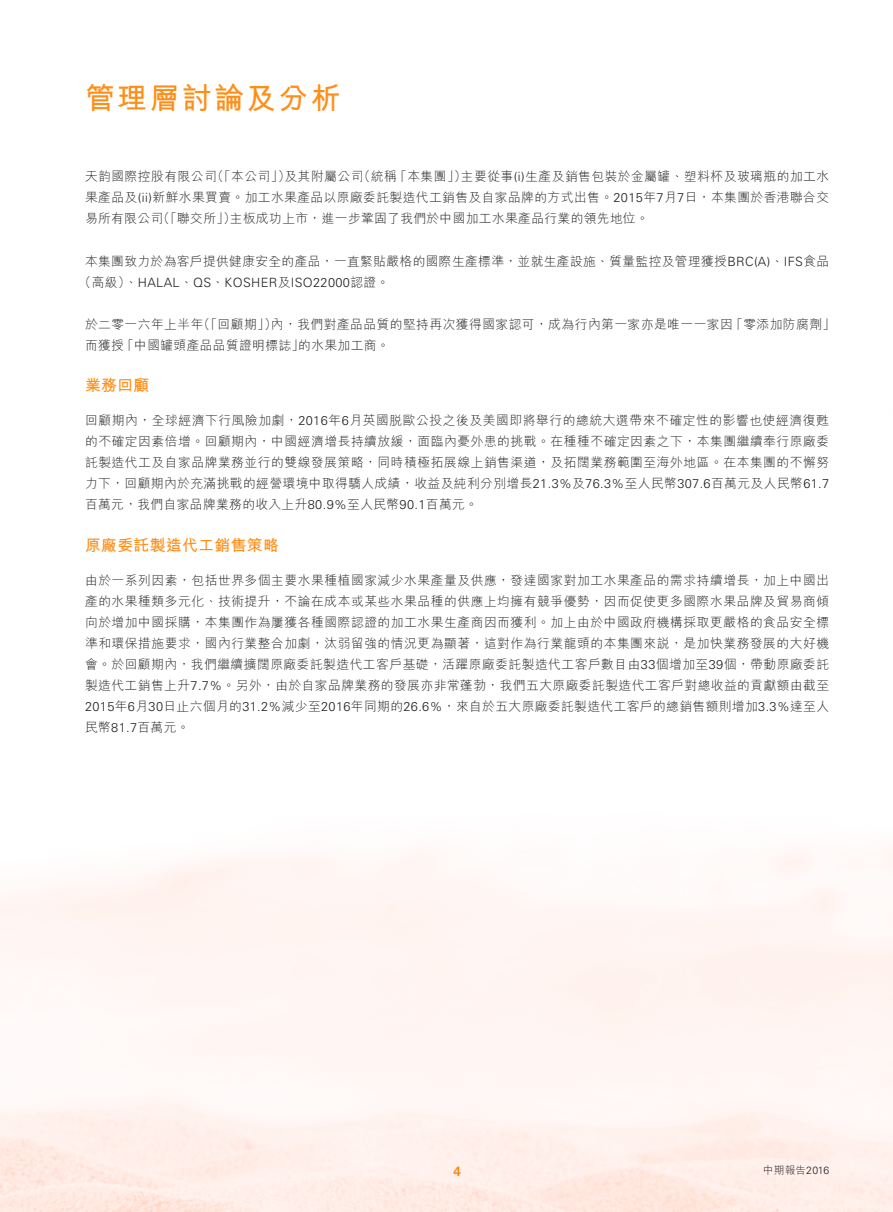
<style>
.page{position:relative;width:893px;height:1212px;background:#fff}
.page>*{position:absolute;margin:0;border:0;box-sizing:border-box;transform-origin:0 0}
.t1{font:700 30px "M Hei HK";letter-spacing:.075em;color:#ff8e17}
.t2{font:700 15.75px "M Hei HK";letter-spacing:.03em;color:#ff8e17}
.t3{font:700 13.5px "Univers LT Std";color:#ff8e17}
.t4{font:300 12.75px/21px "M Hei HK";letter-spacing:.035em;color:#231f20;text-align:justify}
.t5{font:300 12.75px "Univers LT Std";letter-spacing:.03em;color:#231f20}
.t6{font:300 10.5px "M Hei HK";color:#231f20}
.s1{font-family:"Univers LT Std"}
.s2{font-family:"M Hei HK"}
</style>
<div class="page">
<h1 class="t1" style="left:85px;top:76px;width:257px">管理層討論及分析</h1>
<p class="t4" style="left:211px;top:166px;width:81px">（「本公司」）</p>
<p class="t4" style="left:358px;top:166px;width:41px">（統稱</p>
<p class="t4" style="left:394px;top:166px;width:74px">「本集團」）</p>
<p class="t4" style="left:285px;top:166px;width:80px">及其附屬公司</p>
<p class="t4" style="left:461px;top:166px;width:370px">主要從事 <span class="s1">)i(</span> 生產及銷售包裝於金屬罐、塑料杯及玻璃瓶的加工水</p>
<p class="t4" style="left:85px;top:166px;width:133px">天韵國際控股有限公司</p>
<p class="t4" style="left:85px;top:187px;width:746px">果產品及 <span class="s1">)i i(</span> 新鮮水果買賣。加工水果產品以原廠委託製造代工銷售及自家品牌的方式出售。<span class="s1">2015</span>年 月<span class="s1">7</span> 日<span class="s1">7</span> ，本集團於香港聯合交</p>
<p class="t4" style="left:230px;top:208px;width:421px">主板成功上市，進一步鞏固了我們於中國加工水果產品行業的領先地位。</p>
<p class="t4" style="left:157px;top:208px;width:80px">（「聯交所」）</p>
<p class="t4" style="left:85px;top:208px;width:80px">易所有限公司</p>
<p class="t4" style="left:85px;top:250px;width:746px">本集團致力於為客戶提供健康安全的產品，一直緊貼嚴格的國際生產標準，並就生產設施、質量監控及管理獲授<span class="s1">BRC A( )</span>、<span class="s1">IFS</span>食品</p>
<p class="t5" style="left:79px;top:274px;width:312px"><span class="s2">（高級）、</span>HALAL<span class="s2">、</span>QS<span class="s2">、</span>KOSHER<span class="s2">及</span>ISO22000<span class="s2">認證。</span></p>
<p class="t4" style="left:730px;top:313px;width:107px">「零添加防腐劑「</p>
<p class="t4" style="left:198px;top:313px;width:81px">（「回顧期」）</p>
<p class="t4" style="left:271px;top:313px;width:463px">內，我們對產品品質的堅持再次獲得國家認可，成為行內第一家亦是唯一一家因</p>
<p class="t4" style="left:85px;top:313px;width:120px">於二零一六年上半年</p>
<p class="t4" style="left:121px;top:334px;width:185px">「中國罐頭產品品質證明標誌」</p>
<p class="t4" style="left:298px;top:334px;width:93px">的水果加工商。</p>
<p class="t4" style="left:85px;top:334px;width:40px">而獲授</p>
<p class="t2" style="left:85px;top:374px;width:66px">業務回顧</p>
<p class="t4" style="left:85px;top:410px;width:746px">回顧期內，全球經濟下行風險加劇，<span class="s1">2016</span>年<span class="s1">6</span>月英國脫歐公投之後及美國即將舉行的總統大選帶來不確定性的影響也使經濟復甦的不確定因素倍增。回顧期內，中國經濟增長持續放緩，面臨內憂外患的挑戰。在種種不確定因素之下，本集團繼續奉行原廠委託製造代工及自家品牌業務並行的雙線發展策略，同時積極拓展線上銷售渠道，及拓闊業務範圍至海外地區。在本集團的不懈努力下，回顧期內於充滿挑戰的經營環境中取得驕人成績，收益及純利分別增長<span class="s1">21.3%</span>及<span class="s1">76.3%</span>至人民幣<span class="s1">307.6</span>百萬元及人民幣<span class="s1">61.7</span>百萬元，我們自家品牌業務的收入上升<span class="s1">80.9%</span>至人民幣<span class="s1">90.1</span>百萬元。</p>
<p class="t2" style="left:85px;top:534px;width:195px">原廠委託製造代工銷售策略</p>
<p class="t4" style="left:85px;top:570px;width:746px">由於一系列因素，包括世界多個主要水果種植國家減少水果產量及供應，發達國家對加工水果產品的需求持續增長，加上中國出產的水果種類多元化、技術提升，不論在成本或某些水果品種的供應上均擁有競爭優勢，因而促使更多國際水果品牌及貿易商傾向於增加中國採購，本集團作為屢獲各種國際認證的加工水果生產商因而獲利。加上由於中國政府機構採取更嚴格的食品安全標準和環保措施要求，國內行業整合加劇，汰弱留強的情況更為顯著，這對作為行業龍頭的本集團來說，是加快業務發展的大好機會。於回顧期內，我們繼續擴闊原廠委託製造代工客戶基礎，活躍原廠委託製造代工客戶數目由<span class="s1">33</span>個增加至<span class="s1">39</span>個，帶動原廠委託製造代工銷售上升<span class="s1">7.7%</span>。另外，由於自家品牌業務的發展亦非常蓬勃，我們五大原廠委託製造代工客戶對總收益的貢獻額由截至<span class="s1">2015</span>年 月<span class="s1">6 30</span>日止六個月的<span class="s1">31.2%</span>減少至<span class="s1">2016</span>年同期的<span class="s1">26.6%</span>，來自於五大原廠委託製造代工客戶的總銷售額則增加<span class="s1">3.3%</span>達至人民幣<span class="s1">81.7</span>百萬元。</p>
<p class="t3" style="left:453px;top:1163px;width:9px">4</p>
<p class="t6" style="left:763px;top:1165px;width:68px">中期報告<span class="s1">2016</span></p>
</div>
